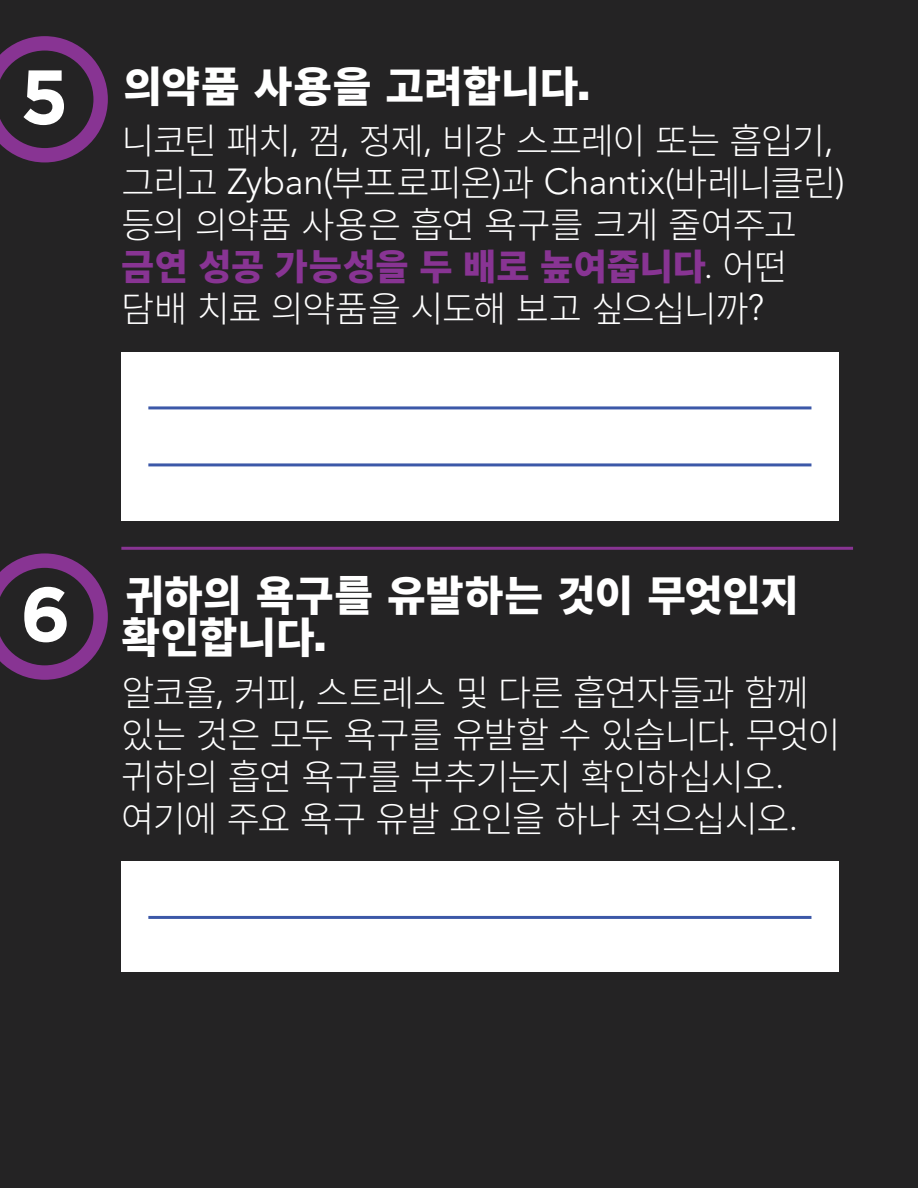
<style>
.page{position:relative;width:918px;height:1188px;background:#242324}
.page>*{position:absolute;margin:0;border:0;box-sizing:border-box;transform-origin:0 0}
.body_copy{font:700 76.8px "Gotham";color:#fff}
.headline{font:800 42px/42px "Source Han Sans K";color:#fff}
.Body_Copy_w_writing{font:300 36px/42px "Source Han Sans K";letter-spacing:-.035em;color:#fff}
.s1{font-family:"Helvetica Neue LT Std";font-weight:900}
.s2{font-family:"Avenir LT Std"}
.s3{font-weight:800;color:#883493}
</style>
<div class="page">
<hr style="left:121px;top:547px;width:732px;height:3px;background:#883493">
<div style="left:121px;top:352px;width:717px;height:168px;background:#fff"></div>
<hr style="left:148px;top:406px;width:663px;height:3px;background:#3c58a8">
<hr style="left:148px;top:463px;width:663px;height:3px;background:#3c58a8">
<div style="left:121px;top:862px;width:717px;height:110px;background:#fff"></div>
<hr style="left:148px;top:916px;width:663px;height:3px;background:#3c58a8">
<svg style="left:0;top:36px;width:108px;height:126px"></svg>
<svg style="left:0;top:553px;width:108px;height:127px"></svg>
<p class="body_copy" style="left:20px;top:46px;width:50px">5</p>
<p class="headline" style="left:124px;top:66px;width:469px">의약품 사용을 고려합니다<span class="s1">.</span></p>
<p class="Body_Copy_w_writing" style="left:121px;top:122px;width:725px;line-height:40.2px">니코틴 패치<span class="s2">,</span> 껌<span class="s2">,</span> 정제<span class="s2">,</span> 비강 스프레이 또는 흡입기<span class="s2">, </span>그리고 <span class="s2">Zyban(</span>부프로피온<span class="s2">)</span>과 <span class="s2">Chantix(</span>바레니클린<span class="s2">)</span></p>
<p class="Body_Copy_w_writing" style="left:121px;top:205px;width:677px">등의 의약품 사용은 흡연 욕구를 크게 줄여주고 <span class="s3">금연 성공 가능성을 두 배로 높여줍니다</span><span class="s2">.</span> 어떤 담배 치료 의약품을 시도해 보고 싶으십니까<span class="s2">?</span></p>
<p class="body_copy" style="left:20px;top:563px;width:52px">6</p>
<p class="headline" style="left:121px;top:576px;width:679px">귀하의 욕구를 유발하는 것이 무엇인지 확인합니다<span class="s1">.</span></p>
<p class="Body_Copy_w_writing" style="left:121px;top:672px;width:721px">알코올<span class="s2">,</span> 커피<span class="s2">,</span> 스트레스 및 다른 흡연자들과 함께 있는 것은 모두 욕구를 유발할 수 있습니다<span class="s2">.</span> 무엇이 귀하의 흡연 욕구를 부추기는지 확인하십시오<span class="s2">.</span></p>
<p class="Body_Copy_w_writing" style="left:121px;top:798px;width:678px">여기에 주요 욕구 유발 요인을 하나 적으십시오<span class="s2">.</span></p>
</div>
